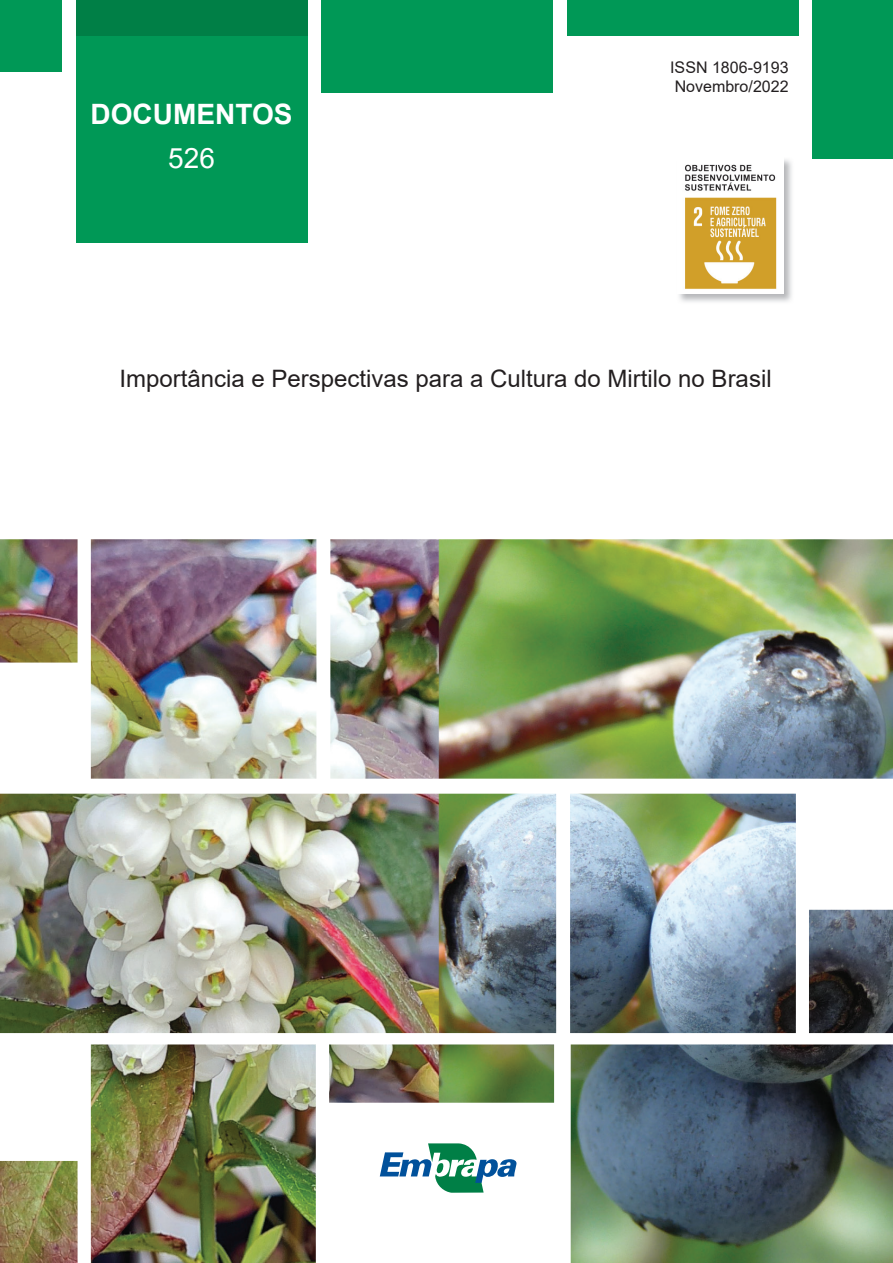
<style>
.page{position:relative;width:893px;height:1263px;background:#fff}
.page>*{position:absolute;margin:0;border:0;box-sizing:border-box;transform-origin:0 0}
.t1{font:700 28.05px "Arial";color:#fff}
.t2{font:28.05px "Arial";color:#fff}
.t3{font:24px "Arial";color:#231f20}
.t4{font:16.05px/19.2px "Arial";color:#231f20}
</style>
<div class="page">
<div style="left:76px;top:0;width:231px;height:242px;background:#009856"></div>
<div style="left:321px;top:0;width:232px;height:92px;background:#009856"></div>
<div style="left:567px;top:0;width:231px;height:35px;background:#009856"></div>
<div style="left:76px;top:0;width:231px;height:35px;background:#007f46"></div>
<img style="left:0;top:539px;width:893px;height:724px">
<div style="left:0;top:0;width:62px;height:71px;background:#009856"></div>
<div style="left:813px;top:0;width:80px;height:159px;background:#009856"></div>
<img style="left:679px;top:159px;width:113px;height:143px">
<img style="left:679px;top:159px;width:104px;height:135px">
<p class="t1" style="left:91px;top:94px;width:203px">DOCUMENTOS</p>
<p class="t2" style="left:168px;top:139px;width:48px">526</p>
<p class="t4" style="left:670px;top:58px;width:120px">ISSN 1806-9193<br>Novembro/2022</p>
<p class="t3" style="left:119px;top:362px;width:654px">Importância e Perspectivas para a Cultura do Mirtilo no Brasil</p>
</div>
